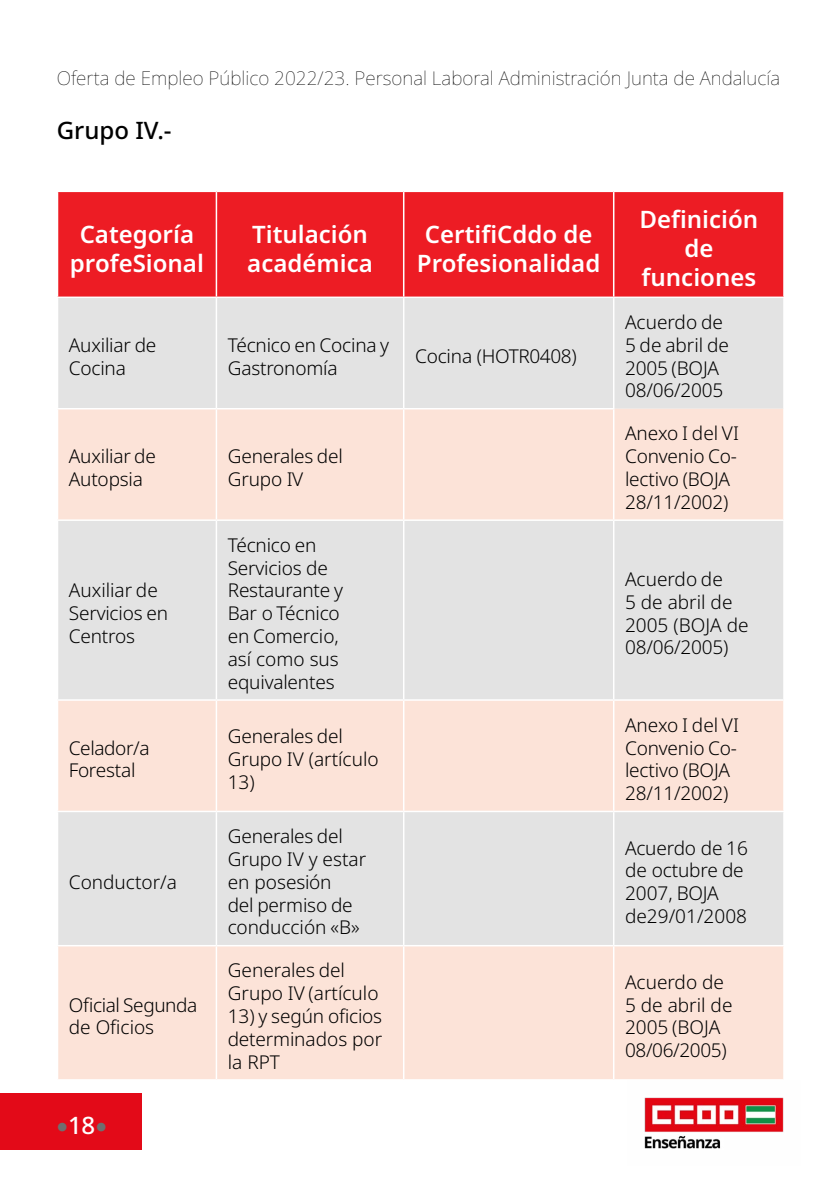
<style>
.page{position:relative;width:840px;height:1191px;background:#fff}
.page>*{position:absolute;margin:0;border:0;box-sizing:border-box;transform-origin:0 0}
.t1{font:600 24px/28.8px "Noto Sans";color:#fff;text-align:center}
.t2{font:500 24px "Noto Sans";color:#000}
.t3{font:500 24px "Noto Sans";color:#fff}
.t4{font:300 19px/22.8px "Noto Sans";letter-spacing:-.01em;color:#000}
.t5{font:100 19px "Noto Sans";color:#000}
.s1{color:#706f6f}
</style>
<div class="page">
<div style="left:0;top:1092px;width:142px;height:57px;background:#e30a18"></div>
<img style="left:644px;top:1097px;width:140px;height:52px">
<div style="left:58px;top:192px;width:724px;height:104px;background:#ed1c24"></div>
<div style="left:58px;top:298px;width:724px;height:111px;background:#e3e3e3"></div>
<svg style="left:58px;top:409px;width:724px;height:670px;background:#f0e3dd"></svg>
<hr style="left:215px;top:298px;width:2px;height:110px;background:#fff">
<hr style="left:403px;top:298px;width:1px;height:110px;background:#fff">
<hr style="left:612px;top:298px;width:2px;height:110px;background:#fff">
<hr style="left:57px;top:408px;width:159px;height:1px;background:#fff">
<hr style="left:216px;top:408px;width:187px;height:1px;background:#fff">
<hr style="left:215px;top:409px;width:2px;height:110px;background:#fff">
<hr style="left:403px;top:408px;width:211px;height:1px;background:#fff">
<hr style="left:403px;top:409px;width:1px;height:110px;background:#fff">
<hr style="left:612px;top:409px;width:2px;height:110px;background:#fff">
<hr style="left:57px;top:519px;width:159px;height:2px;background:#fff">
<hr style="left:216px;top:519px;width:187px;height:2px;background:#fff">
<hr style="left:215px;top:521px;width:2px;height:178px;background:#fff">
<hr style="left:403px;top:519px;width:210px;height:2px;background:#fff">
<hr style="left:403px;top:521px;width:1px;height:178px;background:#fff">
<hr style="left:613px;top:519px;width:171px;height:2px;background:#fff">
<hr style="left:612px;top:521px;width:2px;height:178px;background:#fff">
<hr style="left:57px;top:699px;width:159px;height:2px;background:#fff">
<hr style="left:216px;top:699px;width:187px;height:2px;background:#fff">
<hr style="left:215px;top:701px;width:2px;height:109px;background:#fff">
<hr style="left:403px;top:699px;width:210px;height:2px;background:#fff">
<hr style="left:403px;top:701px;width:1px;height:109px;background:#fff">
<hr style="left:613px;top:699px;width:171px;height:2px;background:#fff">
<hr style="left:612px;top:701px;width:2px;height:109px;background:#fff">
<hr style="left:57px;top:810px;width:159px;height:2px;background:#fff">
<hr style="left:216px;top:810px;width:187px;height:2px;background:#fff">
<hr style="left:215px;top:812px;width:2px;height:133px;background:#fff">
<hr style="left:403px;top:810px;width:210px;height:2px;background:#fff">
<hr style="left:403px;top:812px;width:1px;height:133px;background:#fff">
<hr style="left:613px;top:810px;width:171px;height:2px;background:#fff">
<hr style="left:612px;top:812px;width:2px;height:133px;background:#fff">
<hr style="left:215px;top:192px;width:2px;height:104px;background:#fff">
<hr style="left:403px;top:192px;width:1px;height:104px;background:#fff">
<hr style="left:612px;top:192px;width:2px;height:104px;background:#fff">
<hr style="left:57px;top:945px;width:159px;height:1px;background:#fff">
<hr style="left:216px;top:945px;width:187px;height:1px;background:#fff">
<hr style="left:215px;top:946px;width:2px;height:133px;background:#fff">
<hr style="left:403px;top:945px;width:210px;height:1px;background:#fff">
<hr style="left:403px;top:946px;width:1px;height:133px;background:#fff">
<hr style="left:613px;top:945px;width:171px;height:1px;background:#fff">
<hr style="left:612px;top:946px;width:2px;height:133px;background:#fff">
<p class="t5" style="left:57px;top:65px;width:724px">Oferta de Empleo Público 2022/23. Personal Laboral Administración Junta de Andalucía</p>
<p class="t2" style="left:57px;top:113px;width:116px">Grupo IV.-</p>
<p class="t1" style="left:70px;top:220px;width:135px">Categoría profeSional</p>
<p class="t1" style="left:247px;top:220px;width:127px;text-align:left">Titulación académica</p>
<p class="t1" style="left:416px;top:220px;width:185px">CertifiCddo de<br>Profesionalidad</p>
<p class="t4" style="left:69px;top:334px;width:89px">Auxiliar de<br>Cocina</p>
<p class="t4" style="left:228px;top:334px;width:163px">Técnico en Cocina y<br>Gastronomía</p>
<p class="t4" style="left:415px;top:345px;width:163px">Cocina (HOTR0408)</p>
<p class="t4" style="left:69px;top:445px;width:88px">Auxiliar de<br>Autopsia</p>
<p class="t4" style="left:228px;top:445px;width:116px">Generales del<br>Grupo IV</p>
<p class="t4" style="left:69px;top:579px;width:101px">Auxiliar de<br>Servicios en<br>Centros</p>
<p class="t4" style="left:228px;top:534px;width:117px">Técnico en<br>Servicios de<br>Restaurante y<br>Bar o Técnico en Comercio, así como sus equivalentes</p>
<p class="t1" style="left:639px;top:206px;width:120px">Definición de funciones</p>
<p class="t4" style="left:624px;top:311px;width:105px">Acuerdo de<br>5 de abril de<br>2005 (BOJA<br>08/06/2005</p>
<p class="t4" style="left:624px;top:422px;width:115px">Anexo I del VI<br>Convenio Co&shy;lectivo (BOJA<br>28/11/2002)</p>
<p class="t4" style="left:624px;top:568px;width:125px">Acuerdo de<br>5 de abril de<br>2005 (BOJA de<br>08/06/2005)</p>
<p class="t4" style="left:69px;top:736px;width:82px">Celador/a<br>Forestal</p>
<p class="t4" style="left:228px;top:725px;width:152px">Generales del<br>Grupo IV (artículo<br>13)</p>
<p class="t4" style="left:624px;top:714px;width:115px">Anexo I del VI<br>Convenio Co&shy;lectivo (BOJA<br>28/11/2002)</p>
<p class="t4" style="left:69px;top:871px;width:110px">Conductor/a</p>
<p class="t4" style="left:69px;top:993px;width:130px">Oficial Segunda de Oficios</p>
<p class="t3" style="left:57px;top:1108px;width:52px"><span class="s1">•</span>18<span class="s1">•</span></p>
<p class="t4" style="left:228px;top:825px;width:140px">Generales del<br>Grupo IV y estar en posesión<br>del permiso de conducción «B»</p>
<p class="t4" style="left:624px;top:836px;width:124px">Acuerdo de 16 de octubre de<br>2007, BOJA de29/01/2008</p>
<p class="t4" style="left:228px;top:959px;width:152px">Generales del<br>Grupo IV (artículo</p>
<p class="t4" style="left:228px;top:1005px;width:156px;text-align:justify">13) y según oficios determinados por la RPT</p>
<p class="t4" style="left:624px;top:971px;width:109px">Acuerdo de<br>5 de abril de<br>2005 (BOJA<br>08/06/2005)</p>
</div>
